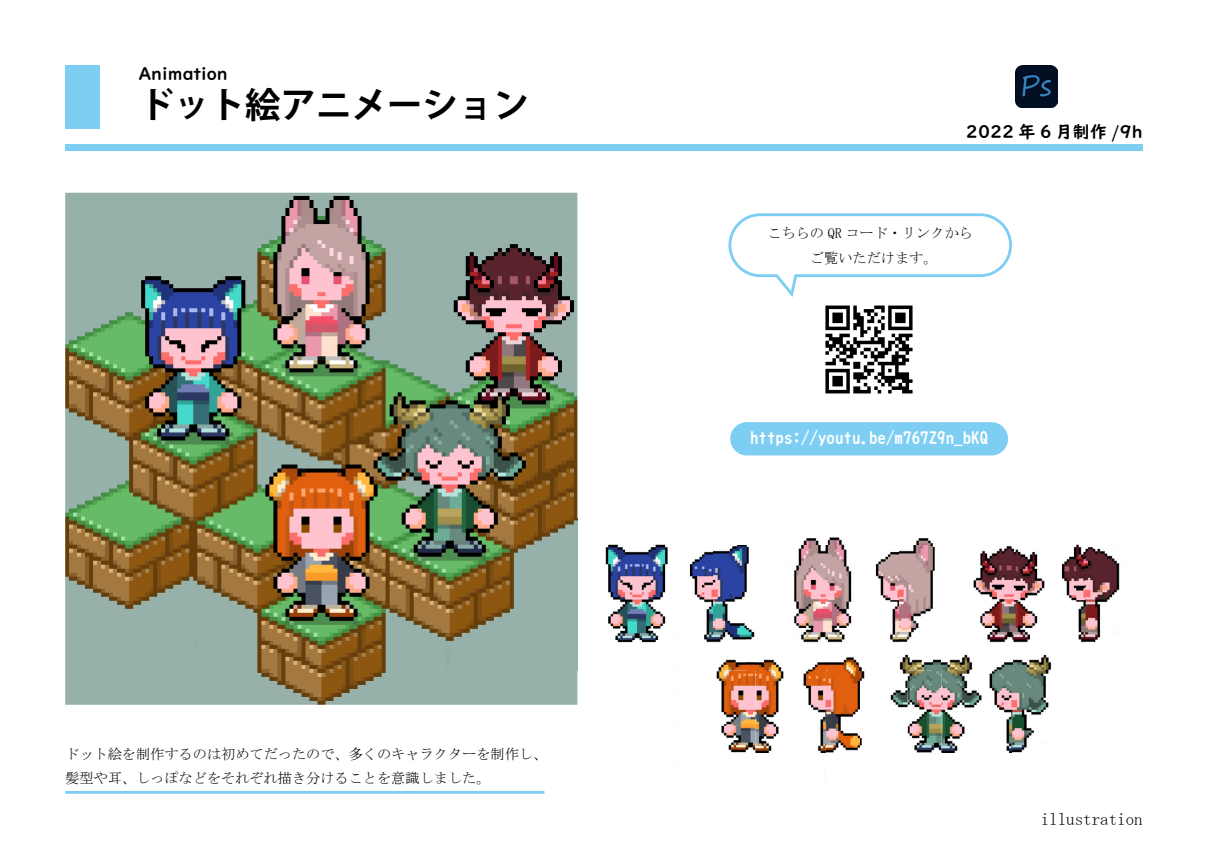
<style>
.page{position:relative;width:1208px;height:859px;background:#fff}
.page>*{position:absolute;margin:0;border:0;box-sizing:border-box;transform-origin:0 0}
.t1{font:700 35.4px "Koz Go Pr 6 N";color:#000}
.t2{font:17px "UD Digi Kyokasho N B";color:#fff}
.t3{font:17px "UD Digi Kyokasho NK B";color:#000}
.t4{font:17px "MS Mincho";color:#000}
.t5{font:14.2px/24.8px "MS Mincho";color:#000}
</style>
<div class="page">
<div style="left:65px;top:65px;width:35px;height:64px;background:#7ecef4"></div>
<div style="left:65px;top:144px;width:1077px;height:6px;background:#7ecef4"></div>
<img style="left:1015px;top:65px;width:42px;height:43px">
<img style="left:65px;top:193px;width:512px;height:512px">
<img style="left:577px;top:518px;width:135px;height:122px">
<img style="left:577px;top:640px;width:65px;height:30px">
<div style="left:560px;top:518px;width:17px;height:152px;background:#96b0aa"></div>
<img style="left:712px;top:537px;width:302px;height:92px">
<img style="left:642px;top:640px;width:14px;height:3px">
<img style="left:674px;top:629px;width:81px;height:97px">
<img style="left:721px;top:726px;width:34px;height:27px">
<img style="left:755px;top:670px;width:105px;height:83px">
<img style="left:746px;top:629px;width:36px;height:41px">
<img style="left:801px;top:629px;width:27px;height:41px">
<img style="left:828px;top:629px;width:32px;height:41px">
<img style="left:1014px;top:544px;width:106px;height:99px">
<img style="left:860px;top:629px;width:81px;height:124px">
<img style="left:932px;top:629px;width:161px;height:41px">
<img style="left:941px;top:670px;width:108px;height:83px">
<hr style="left:65px;top:791px;width:479px;height:3px;background:#7ecef4">
<div style="left:730px;top:422px;width:278px;height:33px;background:#7ecef4;border-radius:17px"></div>
<img style="left:825px;top:305px;width:88px;height:89px">
<div style="left:728px;top:213px;width:284px;height:64px;border:3px solid #7ecef4;border-radius:30px"></div>
<p class="t3" style="left:139px;top:64px;width:90px">Animation</p>
<h1 class="t1" style="left:139px;top:85px;width:391px">ドット絵アニメーション</h1>
<p class="t5" style="left:65px;top:741px;width:483px">ドット絵を制作するのは初めてだったので、多くのキャラクターを制作し、髪型や耳、しっぽなどをそれぞれ描き分けることを意識しました。</p>
<p class="t3" style="left:966px;top:121px;width:178px">2022 年 6 月制作 /9h</p>
<p class="t5" style="left:767px;top:220px;width:207px;text-align:center">こちらの QR コード・リンクからご覧いただけます。</p>
<p class="t2" style="left:750px;top:428px;width:240px">https://youtu.be/m767Z9n_bKQ</p>
<p class="t4" style="left:1040px;top:810px;width:104px">illustration</p>
</div>
